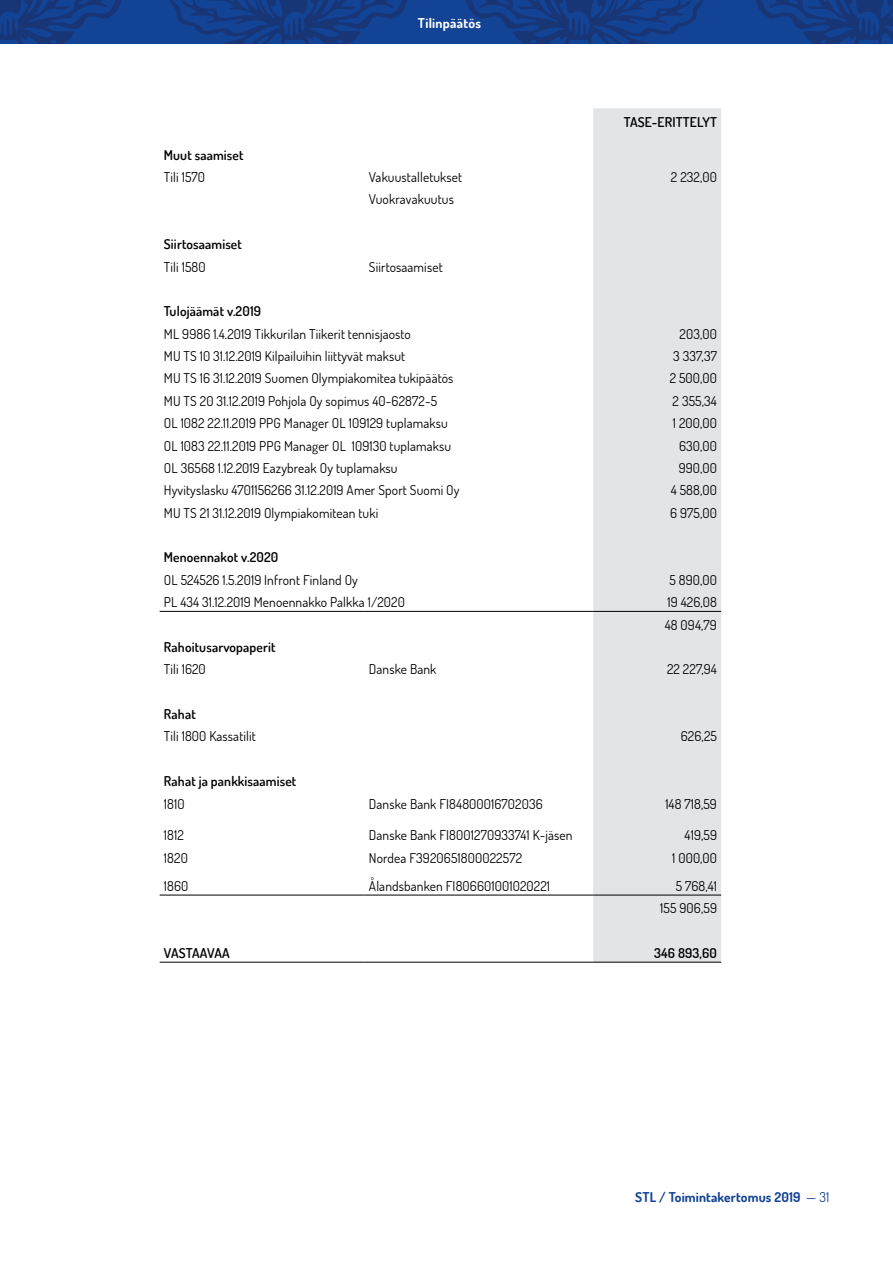
<style>
.page{position:relative;width:893px;height:1263px;background:#fff}
.page>*{position:absolute;margin:0;border:0;box-sizing:border-box;transform-origin:0 0}
.t1{font:13.5px/22.4px "Dosis";letter-spacing:.01em;color:#000}
.t2{font:600 13.5px "Dosis";letter-spacing:.01em;color:#000}
.t3{font:700 13.5px "Dosis";letter-spacing:.01em;color:#134395}
.t4{font:700 13.5px "Dosis";letter-spacing:.02em;color:#fff}
.t5{font:600 13.5px "Dosis";letter-spacing:-.01em;color:#000}
.s1{font-weight:400}
</style>
<div class="page">
<svg style="left:0;top:0;width:893px;height:44px;background:#143e8a"></svg>
<div style="left:593px;top:108px;width:128px;height:854px;background:#e2e4e5"></div>
<hr style="left:160px;top:611px;width:205px;height:1px;background:#000">
<hr style="left:365px;top:611px;width:228px;height:1px;background:#000">
<hr style="left:593px;top:611px;width:128px;height:1px;background:#000">
<hr style="left:160px;top:895px;width:205px;height:1px;background:#000">
<hr style="left:365px;top:895px;width:228px;height:1px;background:#000">
<hr style="left:593px;top:895px;width:128px;height:1px;background:#000">
<hr style="left:160px;top:962px;width:205px;height:1px;background:#000">
<hr style="left:365px;top:962px;width:228px;height:1px;background:#000">
<hr style="left:593px;top:962px;width:128px;height:1px;background:#000">
<p class="t4" style="left:418px;top:14px;width:65px">Tilinpäätös</p>
<p class="t2" style="left:624px;top:113px;width:95px">TASE-ERITTELYT</p>
<p class="t2" style="left:164px;top:146px;width:81px">Muut saamiset</p>
<p class="t1" style="left:164px;top:166px;width:43px">Tili 1570</p>
<p class="t1" style="left:369px;top:166px;width:95px">Vakuustalletukset</p>
<p class="t1" style="left:671px;top:166px;width:47px">2 232,00</p>
<p class="t1" style="left:369px;top:188px;width:86px">Vuokravakuutus</p>
<p class="t2" style="left:164px;top:235px;width:80px">Siirtosaamiset</p>
<p class="t1" style="left:164px;top:255px;width:43px">Tili 1580</p>
<p class="t1" style="left:369px;top:255px;width:75px">Siirtosaamiset</p>
<p class="t2" style="left:164px;top:303px;width:99px">Tulojäämät v.2019</p>
<p class="t1" style="left:164px;top:322px;width:249px">ML 9986 1.4.2019 Tikkurilan Tiikerit tennisjaosto</p>
<p class="t1" style="left:680px;top:322px;width:39px">203,00</p>
<p class="t1" style="left:164px;top:345px;width:243px">MU TS 10 31.12.2019 Kilpailuihin liittyvät maksut</p>
<p class="t1" style="left:673px;top:345px;width:45px">3 337,37</p>
<p class="t1" style="left:164px;top:367px;width:291px">MU TS 16 31.12.2019 Suomen Olympiakomitea tukipäätös</p>
<p class="t1" style="left:670px;top:367px;width:49px">2 500,00</p>
<p class="t1" style="left:164px;top:389px;width:275px">MU TS 20 31.12.2019 Pohjola Oy sopimus 40-62872-5</p>
<p class="t1" style="left:673px;top:389px;width:46px">2 355,34</p>
<p class="t1" style="left:164px;top:412px;width:285px">OL 1082 22.11.2019 PPG Manager OL 109129 tuplamaksu</p>
<p class="t1" style="left:673px;top:412px;width:45px">1 200,00</p>
<p class="t1" style="left:164px;top:434px;width:289px">OL 1083 22.11.2019 PPG Manager OL 109130 tuplamaksu</p>
<p class="t1" style="left:679px;top:434px;width:39px">630,00</p>
<p class="t1" style="left:164px;top:456px;width:235px">OL 36568 1.12.2019 Eazybreak Oy tuplamaksu</p>
<p class="t1" style="left:679px;top:456px;width:40px">990,00</p>
<p class="t1" style="left:164px;top:479px;width:297px">Hyvityslasku 4701156266 31.12.2019 Amer Sport Suomi Oy</p>
<p class="t1" style="left:671px;top:479px;width:48px">4 588,00</p>
<p class="t1" style="left:164px;top:501px;width:216px">MU TS 21 31.12.2019 Olympiakomitean tuki</p>
<p class="t1" style="left:670px;top:501px;width:48px">6 975,00</p>
<p class="t2" style="left:164px;top:549px;width:116px">Menoennakot v.2020</p>
<p class="t1" style="left:164px;top:568px;width:196px">OL 524526 1.5.2019 Infront Finland Oy</p>
<p class="t1" style="left:669px;top:568px;width:49px">5 890,00</p>
<p class="t1" style="left:164px;top:591px;width:243px">PL 434 31.12.2019 Menoennakko Palkka 1/2020</p>
<p class="t1" style="left:665px;top:591px;width:54px">19 426,08<br>48 094,79</p>
<p class="t2" style="left:164px;top:638px;width:113px">Rahoitusarvopaperit</p>
<p class="t1" style="left:164px;top:658px;width:43px">Tili 1620</p>
<p class="t1" style="left:369px;top:658px;width:69px">Danske Bank</p>
<p class="t1" style="left:667px;top:658px;width:51px">22 227,94</p>
<p class="t2" style="left:164px;top:705px;width:33px">Rahat</p>
<p class="t1" style="left:164px;top:725px;width:93px">Tili 1800 Kassatilit</p>
<p class="t1" style="left:681px;top:725px;width:38px">626,25</p>
<p class="t2" style="left:164px;top:772px;width:134px">Rahat ja pankkisaamiset</p>
<p class="t1" style="left:164px;top:792px;width:22px">1810</p>
<p class="t1" style="left:369px;top:792px;width:175px">Danske Bank FI84800016702036</p>
<p class="t1" style="left:665px;top:792px;width:53px">148 718,59</p>
<p class="t1" style="left:164px;top:824px;width:21px">1812</p>
<p class="t1" style="left:369px;top:824px;width:205px">Danske Bank FI8001270933741 K-jäsen</p>
<p class="t1" style="left:685px;top:824px;width:34px">419,59</p>
<p class="t1" style="left:164px;top:846px;width:25px">1820</p>
<p class="t1" style="left:369px;top:846px;width:155px">Nordea F3920651800022572</p>
<p class="t1" style="left:672px;top:846px;width:46px">1 000,00</p>
<p class="t1" style="left:164px;top:874px;width:26px">1860</p>
<p class="t1" style="left:369px;top:874px;width:183px">Ålandsbanken FI806601001020221</p>
<p class="t1" style="left:660px;top:874px;width:58px;text-align:right">5 768,41<br>155 906,59</p>
<p class="t5" style="left:164px;top:944px;width:67px">VASTAAVAA</p>
<p class="t2" style="left:654px;top:944px;width:64px">346 893,60</p>
<p class="t3" style="left:635px;top:1189px;width:195px">STL / Toimintakertomus 2019 <span class="s1">— 31</span></p>
</div>
